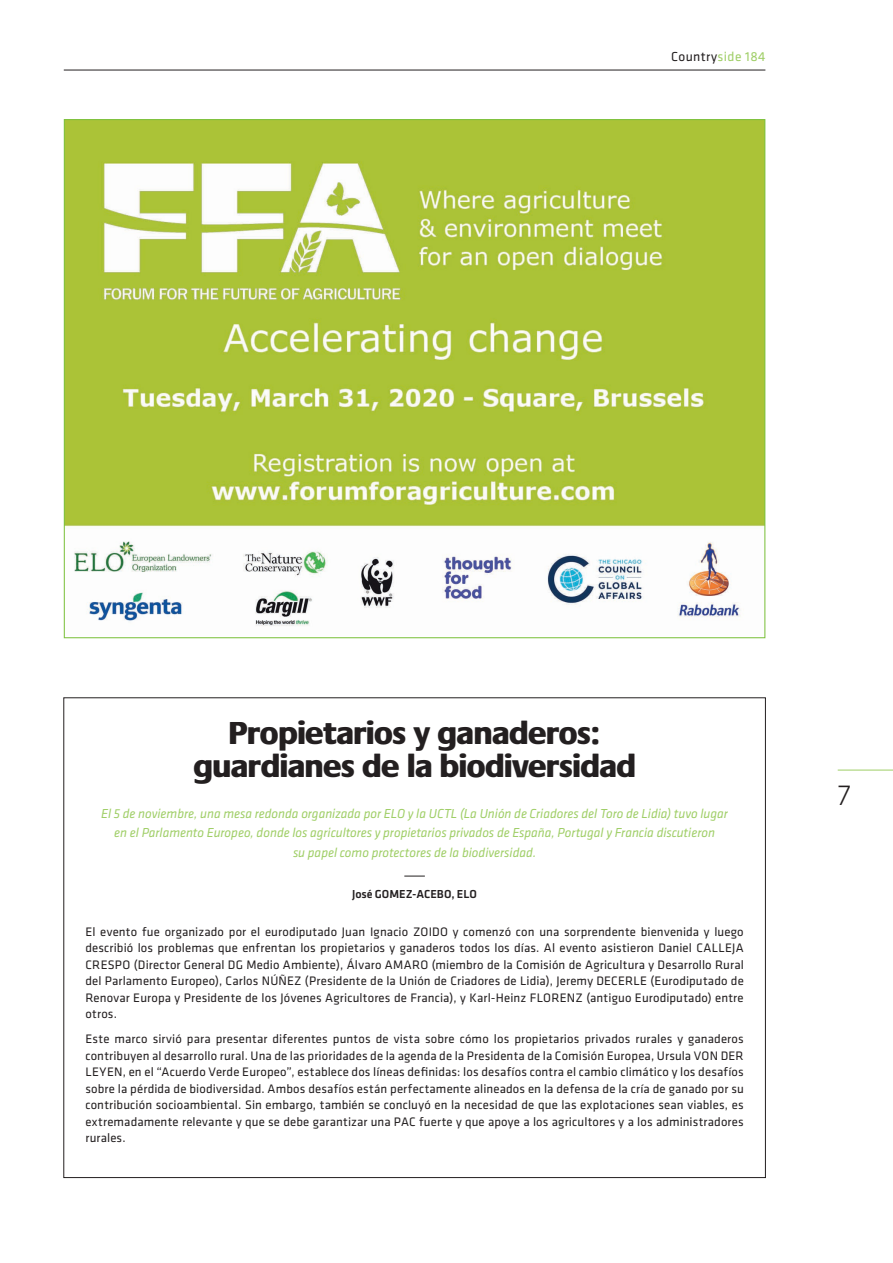
<style>
.page{position:relative;width:893px;height:1263px;background:#fff}
.page>*{position:absolute;margin:0;border:0;box-sizing:border-box;transform-origin:0 0}
.Default{font:800 33px/33px "Praxis";letter-spacing:-.015em;color:#231f20;text-align:center}
.t1{font:300 30px "Klavika";color:#231f20}
.GR_TITEL{font:italic 13.5px/19.5px "Klavika";color:#9fce66;text-align:center}
.t2{font:13.5px "Klavika";letter-spacing:.03em;color:#231f20}
.t3{font:12.75px/16.5px "Klavika";letter-spacing:.01em;color:#231f20;text-align:justify}
.t4{font:500 12px "Klavika";color:#231f20}
.s1{color:#9fce66}
</style>
<div class="page">
<hr style="left:838px;top:770px;width:55px;height:1px;background:#9fce66">
<hr style="left:64px;top:70px;width:701px;height:1px;background:#231f20">
<svg style="left:404px;top:876px;width:21px;height:1px"></svg>
<img style="left:66px;top:121px;width:697px;height:505px">
<p class="t2" style="left:671px;top:49px;width:96px">Country<span class="s1">side 184</span></p>
<p class="Default" style="left:193px;top:717px;width:444px">Propietarios y ganaderos: guardianes de la biodiversidad</p>
<p class="GR_TITEL" style="left:101px;top:804px;width:628px">El 5 de noviembre, una mesa redonda organizada por ELO y la UCTL (La Unión de Criadores del Toro de Lidia) tuvo lugar en el Parlamento Europeo, donde los agricultores y propietarios privados de España, Portugal y Francia discutieron<br>su papel como protectores de la biodiversidad.</p>
<p class="t4" style="left:352px;top:887px;width:126px">José GOMEZ-ACEBO, ELO</p>
<p class="t3" style="left:85px;top:923px;width:660px">El evento fue organizado por el eurodiputado Juan Ignacio ZOIDO y comenzó con una sorprendente bienvenida y luego describió los problemas que enfrentan los propietarios y ganaderos todos los días. Al evento asistieron Daniel CALLEJA CRESPO (Director General DG Medio Ambiente), Álvaro AMARO (miembro de la Comisión de Agricultura y Desarrollo Rural del Parlamento Europeo), Carlos NÚÑEZ (Presidente de la Unión de Criadores de Lidia), Jeremy DECERLE (Eurodiputado de Renovar Europa y Presidente de los Jóvenes Agricultores de Francia), y Karl-Heinz FLORENZ (antiguo Eurodiputado) entre otros.</p>
<p class="t3" style="left:85px;top:1031px;width:660px">Este marco sirvió para presentar diferentes puntos de vista sobre cómo los propietarios privados rurales y ganaderos contribuyen al desarrollo rural. Una de las prioridades de la agenda de la Presidenta de la Comisión Europea, Ursula VON DER LEYEN, en el “Acuerdo Verde Europeo”, establece dos líneas definidas: los desafíos contra el cambio climático y los desafíos sobre la pérdida de biodiversidad. Ambos desafíos están perfectamente alineados en la defensa de la cría de ganado por su contribución socioambiental. Sin embargo, también se concluyó en la necesidad de que las explotaciones sean viables, es extremadamente relevante y que se debe garantizar una PAC fuerte y que apoye a los agricultores y a los administradores rurales.</p>
<p class="t1" style="left:838px;top:779px;width:14px">7</p>
</div>
